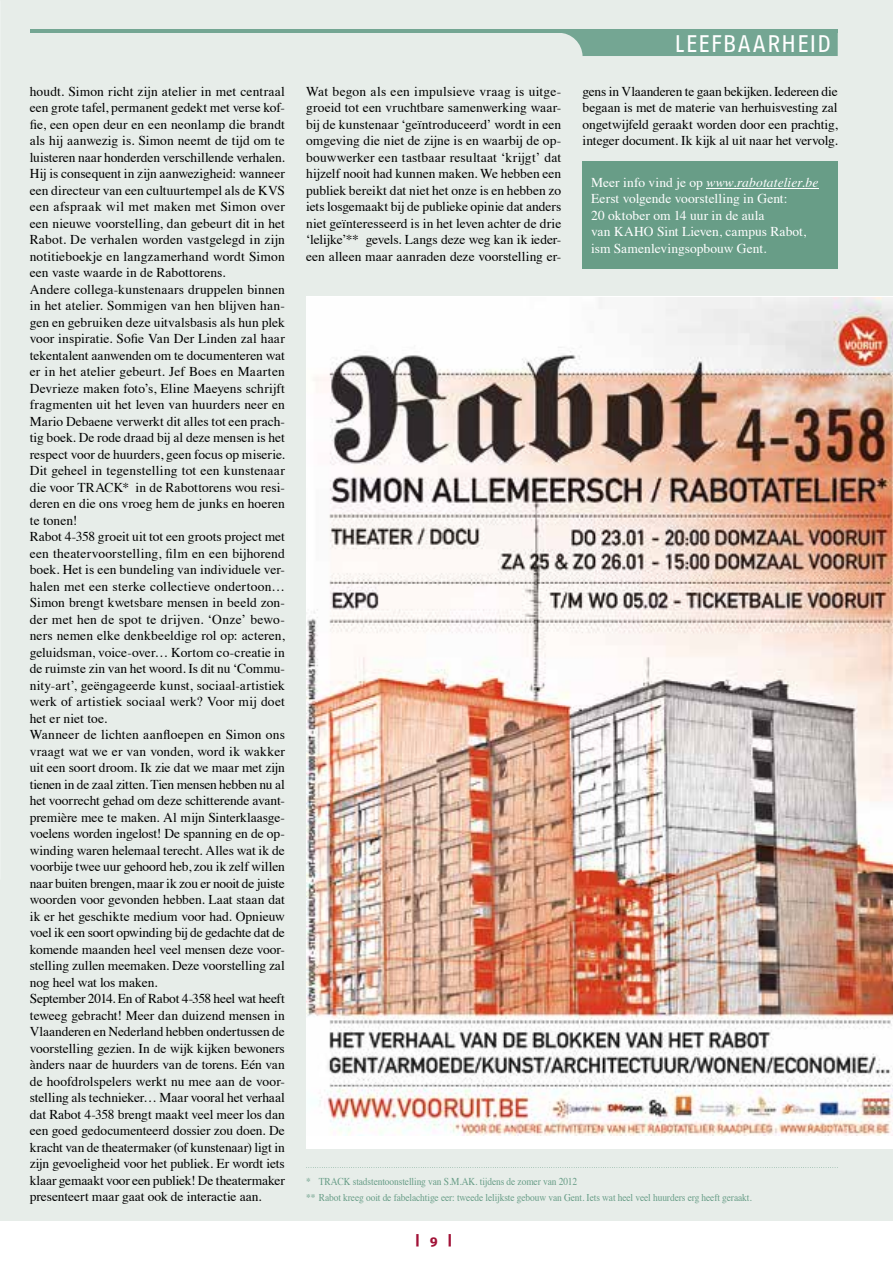
<style>
.page{position:relative;width:893px;height:1263px;background:#fff}
.page>*{position:absolute;margin:0;border:0;box-sizing:border-box;transform-origin:0 0}
.t1{font:24px "Fago OT";letter-spacing:.045em;color:#fff}
.t2{font:13.5px/16.5px "Times";color:#000;text-align:justify}
.t3{font:13.5px/16.5px "Times";color:#fff}
.t4{font:800 13.5px "Fago OT";color:#a11237}
.t5{font:10.5px/16.5px "Times";letter-spacing:-.01em;color:#689d87;scale:.9 1}
.s1{font-style:italic}
</style>
<div class="page">
<div style="left:0;top:0;width:893px;height:1220px;background:#e7ede9"></div>
<div style="left:562px;top:33px;width:276px;height:23px;background:#74a693"></div>
<hr style="left:30px;top:30px;width:808px;height:3px;background:#74a693">
<img style="left:306px;top:297px;width:587px;height:839px">
<svg style="left:306px;top:1167px;width:532px;height:1px"></svg>
<div style="left:583px;top:162px;width:255px;height:107px;background:#689d87"></div>
<hr style="left:706px;top:188px;width:112px;height:1px;background:#fff">
<h1 class="t1" style="left:674px;top:29px;width:158px">LEEFBAARHEID</h1>
<p class="t2" style="left:30px;top:82px;width:257px;text-align:left">houdt. Simon richt zijn atelier in met centraal een grote tafel, permanent gedekt met verse kof&shy;fie, een open deur en een neonlamp die brandt als hij aanwezig is. Simon neemt de tijd om te luisteren naar honderden verschillende verhalen.<br>Hij is consequent in zijn aanwezigheid: wanneer een directeur van een cultuurtempel als de KVS een afspraak wil met maken met Simon over een nieuwe voorstelling, dan gebeurt dit in het Rabot. De verhalen worden vastgelegd in zijn notitieboekje en langzamerhand wordt Simon een vaste waarde in de Rabottorens.<br>Andere collega-kunstenaars druppelen binnen in het atelier. Sommigen van hen blijven han&shy;gen en gebruiken deze uitvalsbasis als hun plek voor inspiratie. Sofie Van Der Linden zal haar tekentalent aanwenden om te documenteren wat er in het atelier gebeurt. Jef Boes en Maarten Devrieze maken foto’s, Eline Maeyens schrijft fragmenten uit het leven van huurders neer en Mario Debaene verwerkt dit alles tot een prach&shy;tig boek. De rode draad bij al deze mensen is het respect voor de huurders, geen focus op miserie.<br>Dit geheel in tegenstelling tot een kunstenaar die voor TRACK* in de Rabottorens wou resi&shy;deren en die ons vroeg hem de junks en hoeren te tonen!<br>Rabot 4-358 groeit uit tot een groots project met een theatervoorstelling, film en een bijhorend boek. Het is een bundeling van individuele ver&shy;halen met een sterke collectieve ondertoon… Simon brengt kwetsbare mensen in beeld zon&shy;der met hen de spot te drijven. ‘Onze’ bewo&shy;ners nemen elke denkbeeldige rol op: acteren, geluidsman, voice-over… Kortom co-creatie in de ruimste zin van het woord. Is dit nu ‘Commu&shy;nity-art’, geëngageerde kunst, sociaal-artistiek werk of artistiek sociaal werk? Voor mij doet het er niet toe.<br>Wanneer de lichten aanfloepen en Simon ons vraagt wat we er van vonden, word ik wakker uit een soort droom. Ik zie dat we maar met zijn tienen in de zaal zitten. Tien mensen hebben nu al het voorrecht gehad om deze schitterende avant&shy;première mee te maken. Al mijn Sinterklaasge&shy;voelens worden ingelost! De spanning en de op&shy;winding waren helemaal terecht. Alles wat ik de voorbije twee uur gehoord heb, zou ik zelf willen naar buiten brengen, maar ik zou er nooit de juiste woorden voor gevonden hebben. Laat staan dat ik er het geschikte medium voor had. Opnieuw voel ik een soort opwinding bij de gedachte dat de komende maanden heel veel mensen deze voor&shy;stelling zullen meemaken. Deze voorstelling zal nog heel wat los maken.<br>September 2014. En of Rabot 4-358 heel wat heeft teweeg gebracht! Meer dan duizend mensen in Vlaanderen en Nederland hebben ondertussen de voorstelling gezien. In de wijk kijken bewoners ànders naar de huurders van de torens. Eén van de hoofdrolspelers werkt nu mee aan de voor&shy;stelling als technieker… Maar vooral het verhaal dat Rabot 4-358 brengt maakt veel meer los dan een goed gedocumenteerd dossier zou doen. De kracht van de theatermaker (of kunstenaar) ligt in zijn gevoeligheid voor het publiek. Er wordt iets klaar gemaakt voor een publiek! De theatermaker presenteert maar gaat ook de interactie aan.</p>
<p class="t2" style="left:306px;top:82px;width:257px">Wat begon als een impulsieve vraag is uitge&shy;groeid tot een vruchtbare samenwerking waar&shy;bij de kunstenaar ‘geïntroduceerd’ wordt in een omgeving die niet de zijne is en waarbij de op&shy;bouwwerker een tastbaar resultaat ‘krijgt’ dat hijzelf nooit had kunnen maken. We hebben een publiek bereikt dat niet het onze is en hebben zo iets losgemaakt bij de publieke opinie dat anders niet geïnteresseerd is in het leven achter de drie ‘lelijke’** gevels. Langs deze weg kan ik ieder&shy;een alleen maar aanraden deze voorstelling er-</p>
<p class="t2" style="left:583px;top:82px;width:257px">gens in Vlaanderen te gaan bekijken. Iedereen die begaan is met de materie van herhuisvesting zal ongetwijfeld geraakt worden door een prachtig, integer document. Ik kijk al uit naar het vervolg.</p>
<p class="t3" style="left:591px;top:173px;width:229px">Meer info vind je op <span class="s1">www.rabotatelier.be </span>Eerst volgende voorstelling in Gent:<br>20 oktober om 14 uur in de aula<br>van KAHO Sint Lieven, campus Rabot, ism Samenlevingsopbouw Gent.</p>
<p class="t5" style="left:306px;top:1172px;width:497px">* TRACK stadstentoonstelling van S.M.AK. tijdens de zomer van 2012<br>** Rabot kreeg ooit de fabelachtige eer: tweede lelijkste gebouw van Gent. Iets wat heel veel huurders erg heeft geraakt.</p>
<p class="t4" style="left:415px;top:1232px;width:38px">| 9 |</p>
</div>
